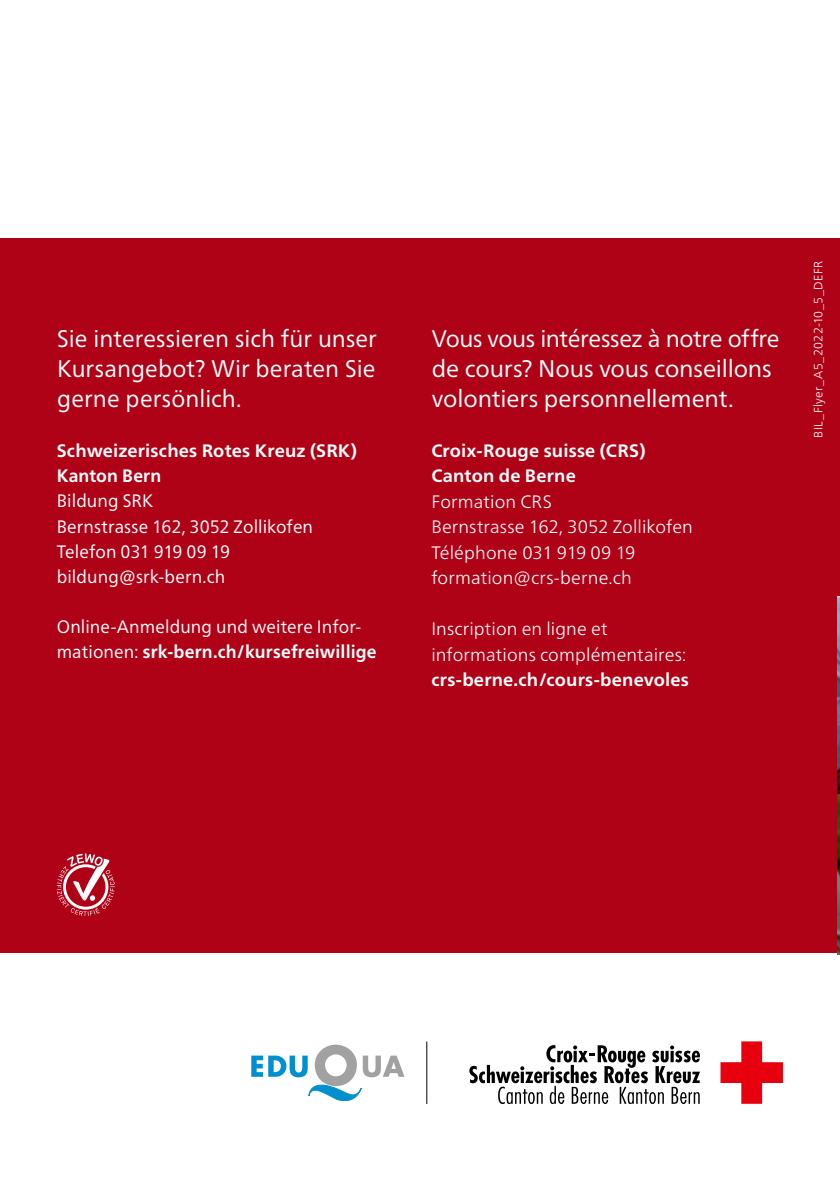
<style>
.page{position:relative;width:840px;height:1191px;background:#fff}
.page>*{position:absolute;margin:0;border:0;box-sizing:border-box;transform-origin:0 0}
.t1{font:24px/30px "Frutiger Neue LTW1 G";letter-spacing:-.005em;color:#fff}
.t2{font:24px/30px "Frutiger Neue LTW1 G";letter-spacing:-.005em;color:#fff;text-align:justify;scale:.96 1}
.t3{font:18px/25px "Frutiger Neue LTW1 G";letter-spacing:.005em;color:#fff;scale:.96 1}
.t4{font:300 18px/25.6px "Frutiger Neue LTW1 G";letter-spacing:.005em;color:#fff}
.t5{font:700 18px/25px "Frutiger Neue LTW1 G";letter-spacing:.01em;color:#fff}
.t6{font:300 12px "Frutiger Neue LTW1 G";letter-spacing:.03em;color:#fff}
.t7{font:12px "Frutiger Neue LTW1 G";letter-spacing:.01em;color:#fff}
.s1{font-weight:700}
</style>
<div class="page">
<div style="left:0;top:238px;width:839px;height:714px;background:#b00217"></div>
<svg style="left:720px;top:1041px;width:62px;height:62px"></svg>
<svg style="left:469px;top:1045px;width:230px;height:59px"></svg>
<hr style="left:426px;top:1041px;width:1px;height:63px;background:#000">
<svg style="left:251px;top:1044px;width:153px;height:56px"></svg>
<svg style="left:57px;top:853px;width:58px;height:63px"></svg>
<img style="left:836px;top:596px;width:3px;height:358px">
<h1 class="t2" style="left:57px;top:323px;width:334px">Sie interessieren sich für unser Kursangebot? Wir beraten Sie gerne persönlich.</h1>
<h1 class="t1" style="left:431px;top:323px;width:349px">Vous vous intéressez à notre offre de cours? Nous vous conseillons volontiers personnellement.</h1>
<p class="t5" style="left:57px;top:438px;width:301px">Schweizerisches Rotes Kreuz (SRK)<br>Kanton Bern</p>
<p class="t3" style="left:57px;top:488px;width:268px">Bildung SRK<br>Bernstrasse 162, 3052 Zollikofen<br>Telefon 031 919 09 19 bildung@srk-bern.ch</p>
<p class="t3" style="left:57px;top:613px;width:334px">Online-Anmeldung und weitere Infor&shy;mationen: <span class="s1">srk-bern.ch/kursefreiwillige</span></p>
<p class="t5" style="left:431px;top:437px;width:215px;line-height:25.6px">Croix-Rouge suisse (CRS)<br>Canton de Berne</p>
<p class="t4" style="left:431px;top:488px;width:263px">Formation CRS<br>Bernstrasse 162, 3052 Zollikofen<br>Téléphone 031 919 09 19 formation@crs-berne.ch</p>
<p class="t4" style="left:431px;top:616px;width:257px">Inscription en ligne et informations complémentaires:</p>
<p class="t5" style="left:431px;top:667px;width:259px">crs-berne.ch/cours-benevoles</p>
<p class="t6" style="left:810px;top:438px;width:178px;rotate:-90deg">BIL_Flyer_A5_2022-10_5_DEFR</p>
<p class="t7" style="left:811px;top:328px;width:68px;rotate:-90deg">2016-08_??</p>
</div>
